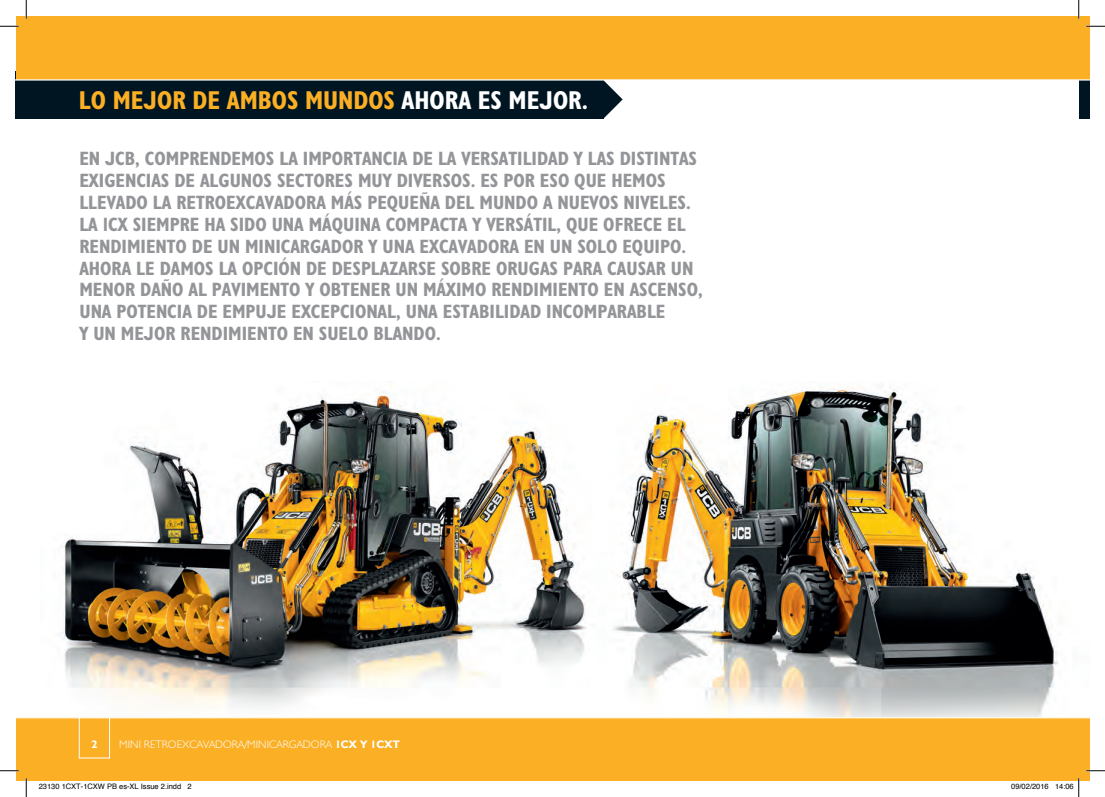
<style>
.page{position:relative;width:1105px;height:797px;background:#fff}
.page>*{position:absolute;margin:0;border:0;box-sizing:border-box;transform-origin:0 0}
.t1{font:26px "JCB Bold Condensed";color:#fbaf25}
.t2{font:19.38px/21.9px "JCB Bold Condensed";color:#939598}
.t3{font:11px "JCB Light";color:#fff}
.t4{font:700 11px "JCB Euro";color:#fff}
.t5{font:7.5px "Helvetica";color:#000}
.s1{color:#fff}
.s2{font-family:"JCB Bold"}
</style>
<div class="page">
<img style="left:613px;top:385px;width:445px;height:332px">
<img style="left:59px;top:391px;width:527px;height:317px">
<svg style="left:604px;top:81px;width:19px;height:37px"></svg>
<div style="left:16px;top:71px;width:588px;height:47px;background:#001522"></div>
<div style="left:1079px;top:71px;width:10px;height:47px;background:#001522"></div>
<div style="left:16px;top:16px;width:1073px;height:63px;background:#fbaf25"></div>
<div style="left:16px;top:717px;width:1073px;height:64px;background:#fbaf25"></div>
<hr style="left:16px;top:717px;width:1073px;height:1px;background:#fff">
<hr style="left:16px;top:79px;width:1073px;height:2px;background:#fff">
<div style="left:79px;top:708px;width:31px;height:50px;border:1px solid #fff"></div>
<svg style="left:0;top:25px;width:19px;height:2px"></svg>
<svg style="left:1086px;top:25px;width:19px;height:2px"></svg>
<svg style="left:0;top:770px;width:19px;height:1px"></svg>
<svg style="left:1086px;top:770px;width:19px;height:1px"></svg>
<svg style="left:25px;top:0;width:2px;height:19px"></svg>
<svg style="left:25px;top:778px;width:2px;height:19px"></svg>
<svg style="left:1078px;top:0;width:1px;height:19px"></svg>
<svg style="left:1078px;top:778px;width:1px;height:19px"></svg>
<h1 class="t1" style="left:79px;top:84px;width:511px">LO MEJOR DE AMBOS MUNDOS <span class="s1">AHORA ES MEJOR.</span></h1>
<p class="t2" style="left:79px;top:147px;width:625px">EN JCB, COMPRENDEMOS LA IMPORTANCIA DE LA VERSATILIDAD Y LAS DISTINTAS EXIGENCIAS DE ALGUNOS SECTORES MUY DIVERSOS. ES POR ESO QUE HEMOS LLEVADO LA RETROEXCAVADORA MÁS PEQUEÑA DEL MUNDO A NUEVOS NIVELES.<br>LA 1CX SIEMPRE HA SIDO UNA MÁQUINA COMPACTA Y VERSÁTIL, QUE OFRECE EL RENDIMIENTO DE UN MINICARGADOR Y UNA EXCAVADORA EN UN SOLO EQUIPO.<br>AHORA LE DAMOS LA OPCIÓN DE DESPLAZARSE SOBRE ORUGAS PARA CAUSAR UN MENOR DAÑO AL PAVIMENTO Y OBTENER UN MÁXIMO RENDIMIENTO EN ASCENSO, UNA POTENCIA DE EMPUJE EXCEPCIONAL, UNA ESTABILIDAD INCOMPARABLE<br>Y UN MEJOR RENDIMIENTO EN SUELO BLANDO.</p>
<p class="t4" style="left:91px;top:737px;width:7px">2</p>
<p class="t3" style="left:119px;top:737px;width:282px">MINI RETROEXCAVADORA/MINICARGADORA <span class="s2">1CX Y 1CXT</span></p>
<p class="t5" style="left:39px;top:781px;width:154px">23130 1CXT-1CXW PB es-XL Issue 2.indd 2</p>
<p class="t5" style="left:1011px;top:781px;width:64px">09/02/2016 14:06</p>
</div>
